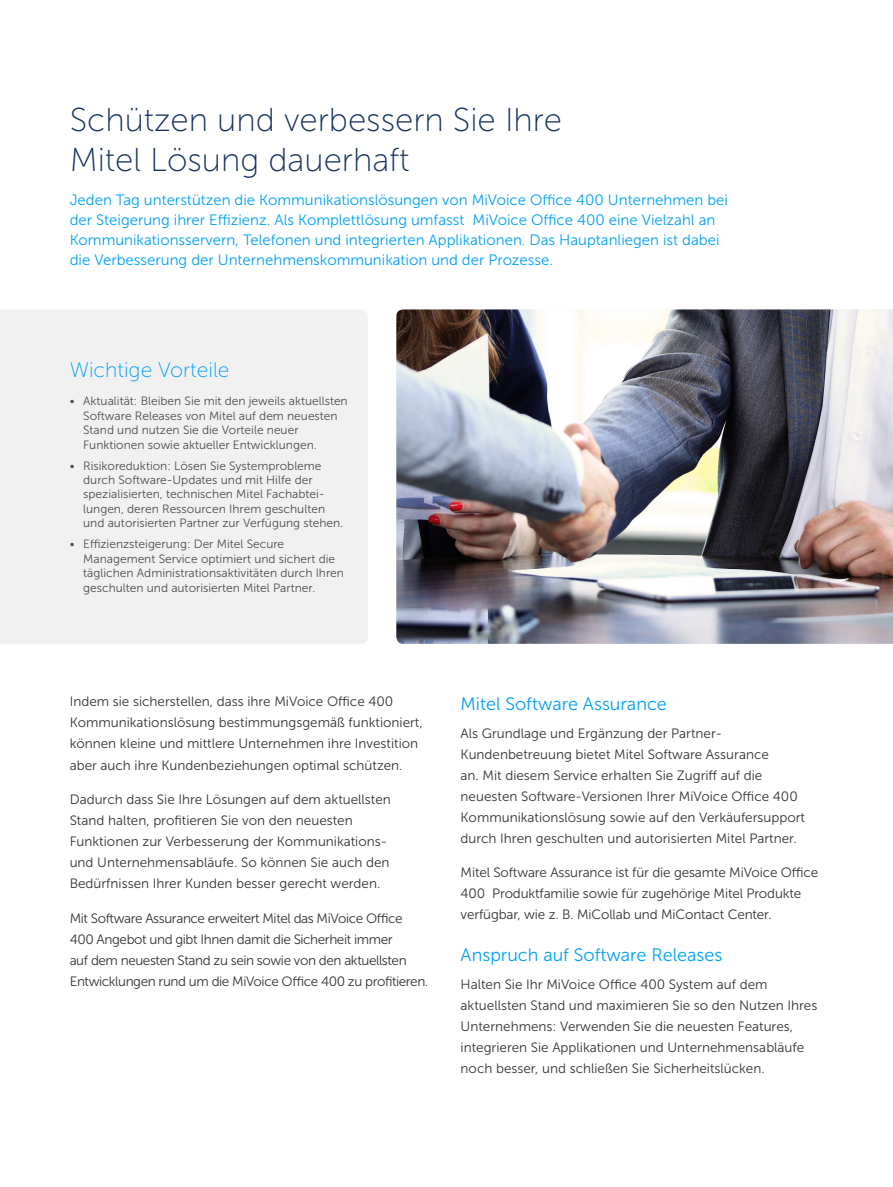
<style>
.page{position:relative;width:893px;height:1187px;background:#fff}
.page>*{position:absolute;margin:0;border:0;box-sizing:border-box;transform-origin:0 0}
.t1{font:33px/39.6px "Museo Sans 100";color:#15325f}
.t2{font:21px "Museo Sans 100";color:#00a1f4}
.t3{font:18px "Museo Sans 300";color:#00a1f4}
.t4{font:15px/20.2px "Museo Sans 300";color:#00a1f4}
.t5{font:13.5px/21px "Museo Sans 300";color:#333}
.t6{font:13.5px/21px "Museo Sans 300";letter-spacing:-.03em;color:#333}
.t7{font:12px/14.4px "Museo Sans 300";color:#4d4d4d}
</style>
<div class="page">
<div style="left:0;top:310px;width:368px;height:333px;background:#f1f1f2"></div>
<img style="left:396px;top:309px;width:497px;height:334px">
<h1 class="t1" style="left:70px;top:100px;width:494px">Schützen und verbessern Sie Ihre<br>Mitel Lösung dauerhaft</h1>
<p class="t4" style="left:70px;top:189px;width:660px">Jeden Tag unterstützen die Kommunikationslösungen von MiVoice Office 400 Unternehmen bei der Steigerung ihrer Effizienz. Als Komplettlösung umfasst MiVoice Office 400 eine Vielzahl an Kommunikationsservern, Telefonen und integrierten Applikationen. Das Hauptanliegen ist dabei die Verbesserung der Unternehmenskommunikation und der Prozesse.</p>
<h2 class="t2" style="left:70px;top:359px;width:161px">Wichtige Vorteile</h2>
<p class="t7" style="left:83px;top:394px;width:266px;text-indent:-14px">• Aktualität: Bleiben Sie mit den jeweils aktuellsten Software Releases von Mitel auf dem neuesten Stand und nutzen Sie die Vorteile neuer Funktionen sowie aktueller Entwicklungen.</p>
<p class="t7" style="left:83px;top:458px;width:261px;text-indent:-14px">• Risikoreduktion: Lösen Sie Systemprobleme durch Software-Updates und mit Hilfe der spezialisierten, technischen Mitel Fachabtei&shy;lungen, deren Ressourcen Ihrem geschulten und autorisierten Partner zur Verfügung stehen.</p>
<p class="t7" style="left:83px;top:537px;width:262px;text-indent:-14px">• Effizienzsteigerung: Der Mitel Secure Management Service optimiert und sichert die täglichen Administrationsaktivitäten durch Ihren geschulten und autorisierten Mitel Partner.</p>
<p class="t5" style="left:70px;top:691px;width:355px">Indem sie sicherstellen, dass ihre MiVoice Office 400<br>Kommunikationslösung bestimmungsgemäß funktioniert, können kleine und mittlere Unternehmen ihre Investition aber auch ihre Kundenbeziehungen optimal schützen.</p>
<p class="t5" style="left:70px;top:789px;width:323px">Dadurch dass Sie Ihre Lösungen auf dem aktuellsten Stand halten, profitieren Sie von den neuesten Funktionen zur Verbesserung der Kommunikations&shy;und Unternehmensabläufe. So können Sie auch den Bedürfnissen Ihrer Kunden besser gerecht werden.</p>
<p class="t6" style="left:70px;top:907px;width:360px">Mit Software Assurance erweitert Mitel das MiVoice Office 400 Angebot und gibt Ihnen damit die Sicherheit immer<br>auf dem neuesten Stand zu sein sowie von den aktuellsten Entwicklungen rund um die MiVoice Office 400 zu profitieren.</p>
<h3 class="t3" style="left:461px;top:694px;width:208px">Mitel Software Assurance</h3>
<p class="t5" style="left:461px;top:722px;width:346px">Als Grundlage und Ergänzung der Partner-Kundenbetreuung bietet Mitel Software Assurance<br>an. Mit diesem Service erhalten Sie Zugriff auf die neuesten Software-Versionen Ihrer MiVoice Office 400<br>Kommunikationslösung sowie auf den Verkäufersupport durch Ihren geschulten und autorisierten Mitel Partner.</p>
<p class="t5" style="left:461px;top:862px;width:359px">Mitel Software Assurance ist für die gesamte MiVoice Office<br>400 Produktfamilie sowie für zugehörige Mitel Produkte verfügbar, wie z. B. MiCollab und MiContact Center.</p>
<h3 class="t3" style="left:461px;top:945px;width:263px">Anspruch auf Software Releases</h3>
<p class="t5" style="left:461px;top:973px;width:358px">Halten Sie Ihr MiVoice Office 400 System auf dem aktuellsten Stand und maximieren Sie so den Nutzen Ihres Unternehmens: Verwenden Sie die neuesten Features, integrieren Sie Applikationen und Unternehmensabläufe noch besser, und schließen Sie Sicherheitslücken.</p>
</div>
